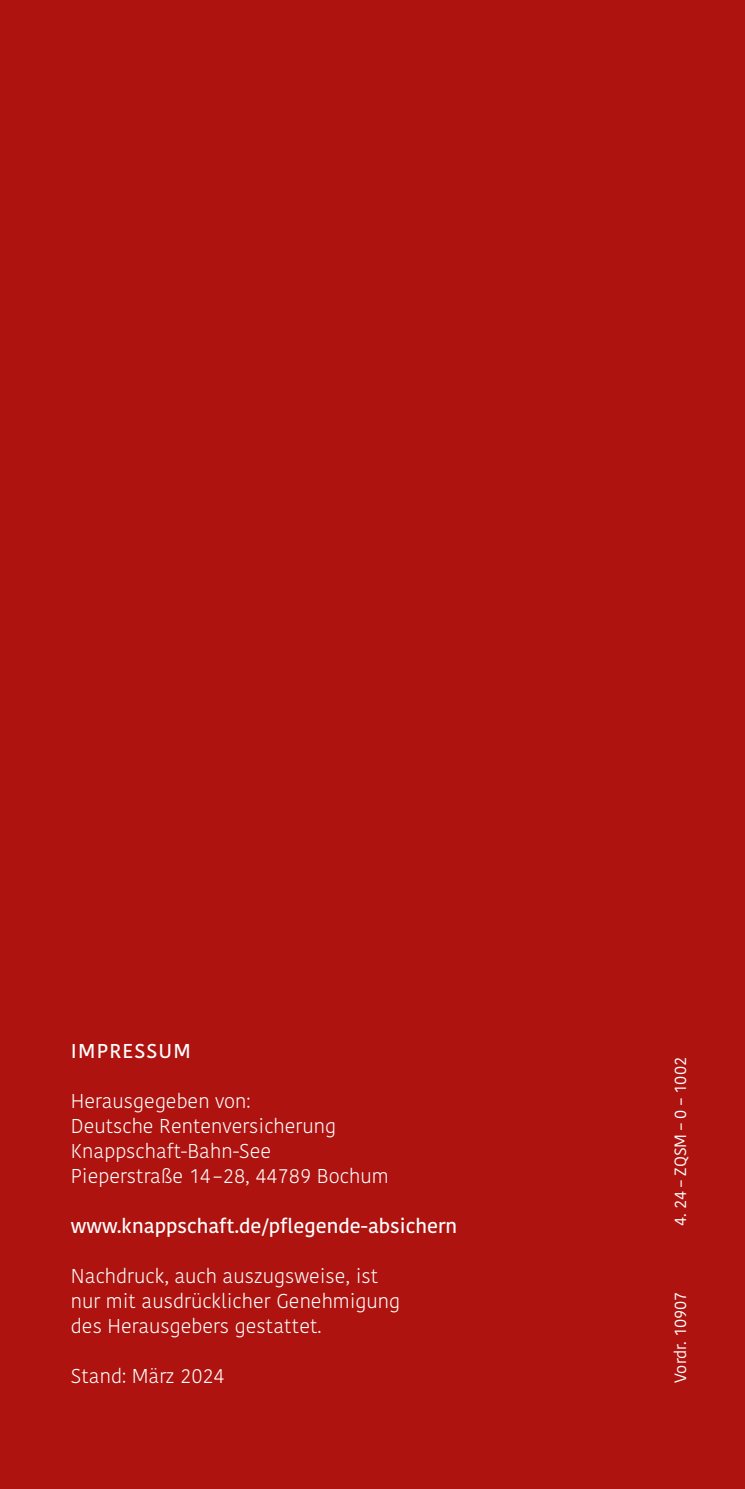
<style>
.page{position:relative;width:745px;height:1489px;background:#fff}
.page>*{position:absolute;margin:0;border:0;box-sizing:border-box;transform-origin:0 0}
._07_Impressum_Impressum_Kohinoor_Light_8p{font:300 20px/25px "Kohinoor KBS";color:#fff}
._07_Impressum_Impressum_Kohinoor_Light_8p-2{font:500 20px "Kohinoor KBS";color:#fff}
._07_Impressum_Impressum_Headline_Kohinoor{font:500 20px "Kohinoor KBS";letter-spacing:.06em;color:#fff}
.Vordr{font:16.25px "Kohinoor KBS";color:#fff}
</style>
<div class="page">
<div style="left:0;top:0;width:744px;height:1488px;background:#ae130f"></div>
<p class="_07_Impressum_Impressum_Headline_Kohinoor" style="left:71px;top:1037px;width:121px">IMPRESSUM</p>
<p class="_07_Impressum_Impressum_Kohinoor_Light_8p" style="left:71px;top:1088px;width:319px">Herausgegeben von:<br>Deutsche Rentenversicherung<br>Knappschaft-Bahn-See<br>Pieperstraße 14–28, 44789 Bochum</p>
<p class="_07_Impressum_Impressum_Kohinoor_Light_8p-2" style="left:71px;top:1212px;width:387px">www.knappschaft.de/pflegende-absichern</p>
<p class="_07_Impressum_Impressum_Kohinoor_Light_8p" style="left:71px;top:1263px;width:330px">Nachdruck, auch auszugsweise, ist nur mit ausdrücklicher Genehmigung des Herausgebers gestattet.</p>
<p class="_07_Impressum_Impressum_Kohinoor_Light_8p" style="left:71px;top:1363px;width:155px">Stand: März 2024</p>
<p class="Vordr" style="left:669px;top:1226px;width:171px;rotate:-90deg">4. 24 – ZQSM – 0 – 1002</p>
<p class="Vordr" style="left:669px;top:1382px;width:93px;rotate:-90deg">Vordr. 10907</p>
</div>
